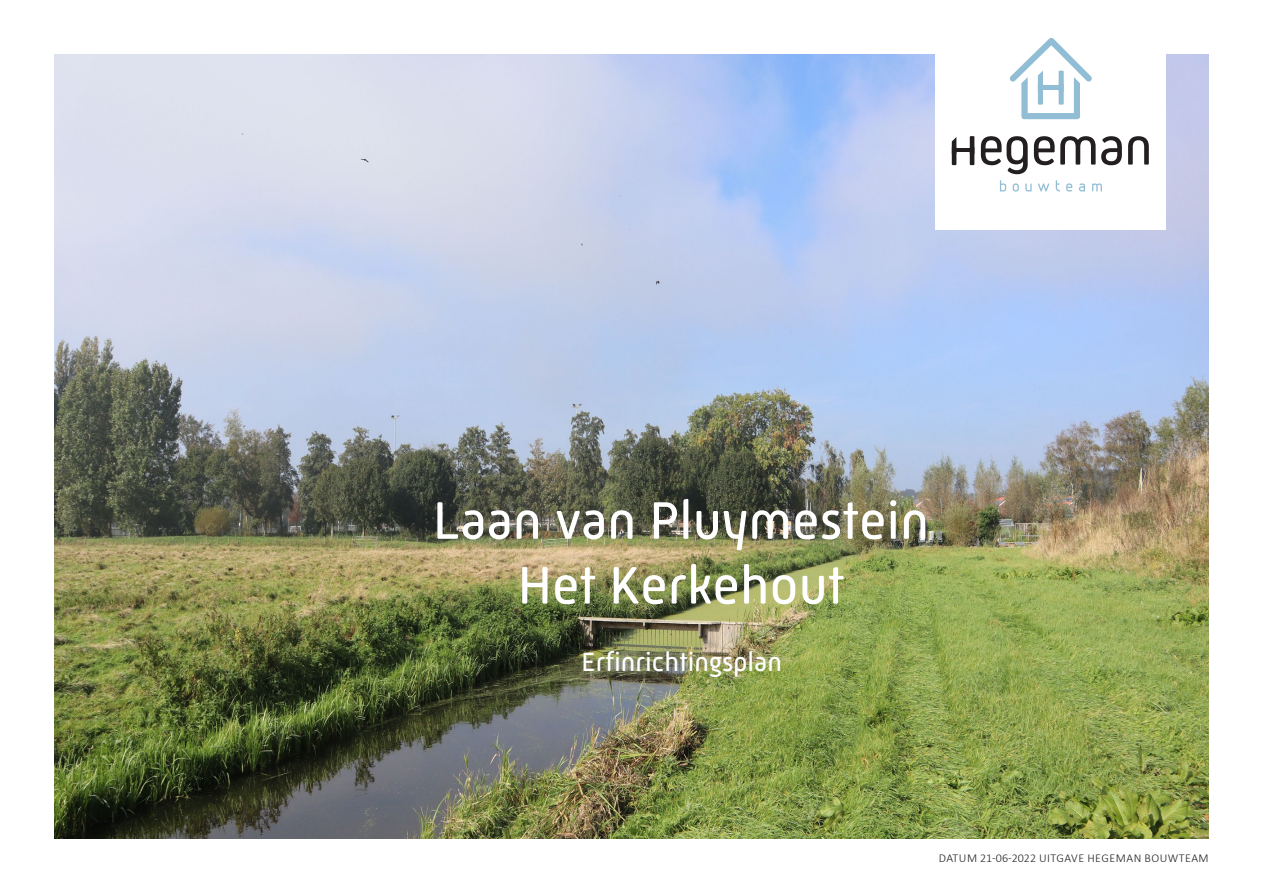
<style>
.page{position:relative;width:1263px;height:893px;background:#fff}
.page>*{position:absolute;margin:0;border:0;box-sizing:border-box;transform-origin:0 0}
.t1{font:54px "Mic 32 New Rounded";color:#fff}
.t2{font:27px "Mic 32 New Rounded";color:#fff}
.t3{font:300 12px "Calibri";letter-spacing:.04em;color:#231f20}
</style>
<div class="page">
<img style="left:54px;top:54px;width:1155px;height:785px">
<div style="left:935px;top:0;width:230px;height:230px;background:#fff"></div>
<svg style="left:981px;top:136px;width:47px;height:38px"></svg>
<svg style="left:1034px;top:136px;width:20px;height:29px"></svg>
<svg style="left:1060px;top:136px;width:35px;height:29px"></svg>
<svg style="left:1101px;top:136px;width:21px;height:29px"></svg>
<svg style="left:1128px;top:136px;width:21px;height:29px"></svg>
<svg style="left:1000px;top:180px;width:6px;height:12px"></svg>
<svg style="left:1013px;top:183px;width:6px;height:9px"></svg>
<svg style="left:1025px;top:183px;width:6px;height:9px"></svg>
<svg style="left:1038px;top:183px;width:11px;height:9px"></svg>
<svg style="left:1056px;top:180px;width:4px;height:12px"></svg>
<svg style="left:1066px;top:183px;width:6px;height:9px"></svg>
<svg style="left:1079px;top:183px;width:6px;height:9px"></svg>
<svg style="left:1092px;top:183px;width:10px;height:9px"></svg>
<svg style="left:952px;top:137px;width:4px;height:28px"></svg>
<svg style="left:970px;top:136px;width:4px;height:29px"></svg>
<hr style="left:954px;top:148px;width:17px;height:4px;background:#231f20">
<svg style="left:1009px;top:38px;width:83px;height:81px"></svg>
<p class="t1" style="left:433px;top:490px;width:498px">Laan van Pluymestein</p>
<p class="t1" style="left:518px;top:554px;width:328px">Het Kerkehout</p>
<p class="t2" style="left:582px;top:647px;width:202px">Erfinrichtingsplan</p>
<p class="t3" style="left:939px;top:850px;width:271px">DATUM 21-06-2022 UITGAVE HEGEMAN BOUWTEAM</p>
</div>
